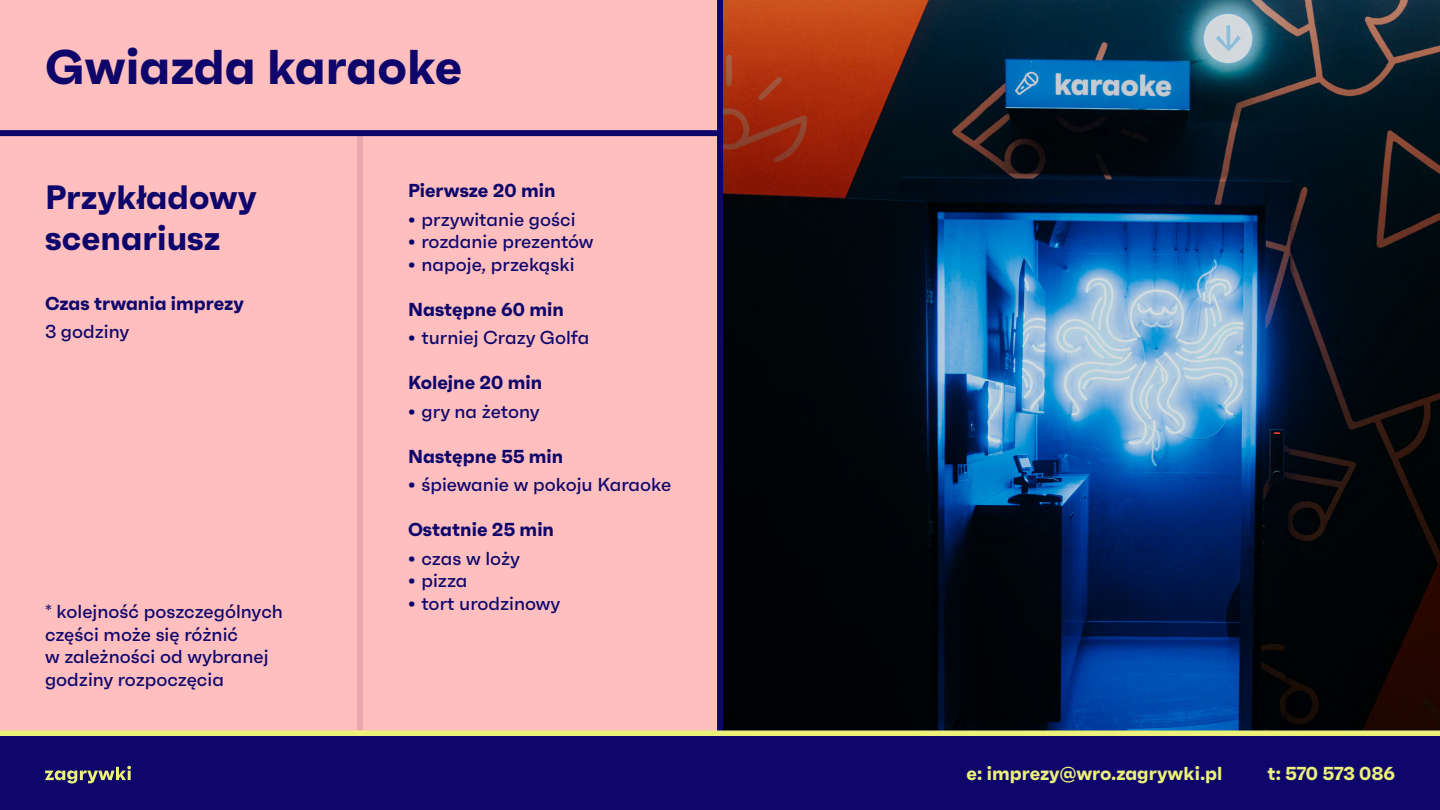
<style>
.page{position:relative;width:1440px;height:810px;background:#ffbfbf}
.page>*{position:absolute;margin:0;border:0;box-sizing:border-box;transform-origin:0 0}
.t1{font:700 48.75px "Faktum";color:#0e066b}
.t2{font:700 33.75px/40.5px "Faktum";color:#0e066b}
.t3{font:500 18.75px/22.5px "Faktum";color:#0e066b}
.t4{font:700 18.75px "Faktum";color:#0e066b}
.t5{font:700 18.75px "Faktum";color:#ebf17b}
</style>
<div class="page">
<img style="left:723px;top:0;width:717px;height:730px">
<div style="left:717px;top:0;width:6px;height:810px;background:#0e066b"></div>
<div style="left:357px;top:130px;width:6px;height:600px;background:#eba6ae"></div>
<div style="left:0;top:130px;width:720px;height:6px;background:#0e066b"></div>
<div style="left:0;top:730px;width:1440px;height:6px;background:#ebf17b"></div>
<div style="left:0;top:736px;width:1440px;height:74px;background:#0e066b"></div>
<svg style="left:45px;top:766px;width:86px;height:18px"></svg>
<h1 class="t1" style="left:45px;top:36px;width:419px">Gwiazda karaoke</h1>
<h2 class="t2" style="left:45px;top:177px;width:213px">Przykładowy scenariusz</h2>
<p class="t4" style="left:408px;top:179px;width:149px">Pierwsze 20 min</p>
<p class="t3" style="left:408px;top:208px;width:169px">• przywitanie gości</p>
<p class="t3" style="left:408px;top:230px;width:187px">• rozdanie prezentów</p>
<p class="t3" style="left:408px;top:253px;width:168px">• napoje, przekąski</p>
<p class="t4" style="left:408px;top:297px;width:157px">Następne 60 min</p>
<p class="t3" style="left:408px;top:326px;width:183px">• turniej Crazy Golfa</p>
<p class="t4" style="left:408px;top:371px;width:136px">Kolejne 20 min</p>
<p class="t3" style="left:408px;top:400px;width:133px">• gry na żetony</p>
<p class="t4" style="left:408px;top:444px;width:157px">Następne 55 min</p>
<p class="t3" style="left:408px;top:473px;width:265px">• śpiewanie w pokoju Karaoke</p>
<p class="t4" style="left:408px;top:518px;width:148px">Ostatnie 25 min</p>
<p class="t3" style="left:408px;top:547px;width:114px">• czas w loży</p>
<p class="t3" style="left:408px;top:569px;width:61px">• pizza</p>
<p class="t3" style="left:408px;top:592px;width:154px">• tort urodzinowy</p>
<p class="t4" style="left:45px;top:291px;width:201px">Czas trwania imprezy</p>
<p class="t3" style="left:45px;top:320px;width:86px">3 godziny</p>
<p class="t3" style="left:45px;top:600px;width:240px">* kolejność poszczególnych części może się różnić<br>w zależności od wybranej godziny rozpoczęcia</p>
<p class="t5" style="left:967px;top:762px;width:257px">e: imprezy@wro.zagrywki.pl</p>
<p class="t5" style="left:1268px;top:762px;width:129px">t: 570 573 086</p>
</div>
